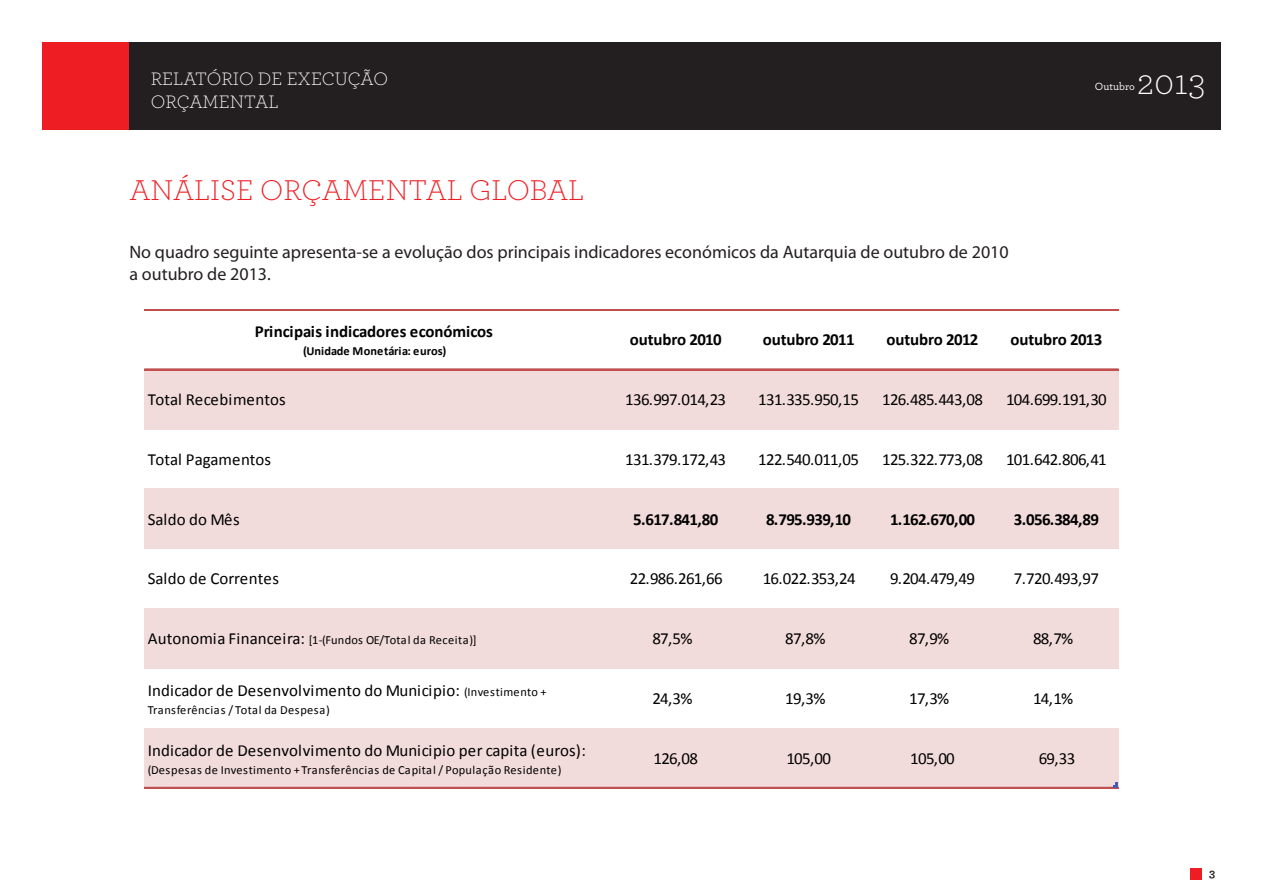
<style>
.page{position:relative;width:1263px;height:893px;background:#fff}
.page>*{position:absolute;margin:0;border:0;box-sizing:border-box;transform-origin:0 0}
.t1{font:300 37.2px "Archer";color:#fff}
.titulo{font:300 30px "Archer";color:#ee1d23}
.t2{font:300 18.9px/22.6px "Archer";color:#fff}
.texto{font:18px "Myriad Pro";color:#231f20}
.t3{font:16.95px "Calibri";letter-spacing:-.04em;color:#000}
.t4{font:16.95px "Calibri";letter-spacing:.005em;color:#000}
.t5{font:700 16.95px "Calibri";letter-spacing:-.02em;color:#000}
.t6{font:16.95px "Calibri";letter-spacing:-.015em;color:#000}
.t7{font:12.45px "Calibri";letter-spacing:.025em;color:#000}
.t8{font:700 12.45px "Calibri";letter-spacing:.005em;color:#000}
.t9{font:700 12px "Archer";color:#231f20}
.t10{font:500 10.95px "Archer";color:#fff}
.s1{font-size:16.95px}
.s2{font-size:12.45px}
</style>
<div class="page">
<div style="left:129px;top:43px;width:1091px;height:87px;background:#231f20"></div>
<div style="left:43px;top:43px;width:86px;height:87px;background:#ee1d23"></div>
<div style="left:1190px;top:868px;width:12px;height:11px;background:#ee1d23"></div>
<div style="left:144px;top:369px;width:975px;height:61px;background:#f2dcdb"></div>
<div style="left:144px;top:488px;width:975px;height:61px;background:#f2dcdb"></div>
<div style="left:144px;top:608px;width:975px;height:61px;background:#f2dcdb"></div>
<div style="left:144px;top:727px;width:975px;height:61px;background:#f2dcdb"></div>
<hr style="left:144px;top:309px;width:975px;height:1px;background:#c0504d">
<hr style="left:144px;top:368px;width:975px;height:1px;background:#c0504d">
<hr style="left:144px;top:369px;width:975px;height:1px;background:#c0504d">
<hr style="left:144px;top:787px;width:975px;height:1px;background:#c0504d">
<svg style="left:1113px;top:783px;width:4px;height:4px"></svg>
<h3 class="t2" style="left:151px;top:67px;width:239px">RELATÓRIO DE EXECUÇÃO<br>ORÇAMENTAL</h3>
<p class="titulo" style="left:129px;top:171px;width:456px">ANÁLISE ORÇAMENTAL GLOBAL</p>
<p class="texto" style="left:129px;top:241px;width:881px">No quadro seguinte apresenta-se a evolução dos principais indicadores económicos da Autarquia de outubro de 2010</p>
<p class="texto" style="left:129px;top:263px;width:143px">a outubro de 2013.</p>
<p class="t10" style="left:1095px;top:78px;width:41px">Outubro</p>
<h1 class="t1" style="left:1137px;top:58px;width:70px">2013</h1>
<p class="t5" style="left:255px;top:321px;width:240px">Principais indicadores económicos</p>
<p class="t8" style="left:303px;top:343px;width:145px">(Unidade Monetária: euros)</p>
<p class="t5" style="left:630px;top:329px;width:93px">outubro 2010</p>
<p class="t5" style="left:763px;top:329px;width:93px">outubro 2011</p>
<p class="t5" style="left:887px;top:329px;width:93px">outubro 2012</p>
<p class="t5" style="left:1010px;top:329px;width:93px">outubro 2013</p>
<p class="t6" style="left:148px;top:389px;width:140px">Total Recebimentos</p>
<p class="t3" style="left:625px;top:389px;width:102px">136.997.014,23</p>
<p class="t3" style="left:758px;top:389px;width:102px">131.335.950,15</p>
<p class="t3" style="left:882px;top:389px;width:102px">126.485.443,08</p>
<p class="t3" style="left:1006px;top:389px;width:102px">104.699.191,30</p>
<p class="t6" style="left:148px;top:449px;width:125px">Total Pagamentos</p>
<p class="t3" style="left:625px;top:449px;width:102px">131.379.172,43</p>
<p class="t3" style="left:758px;top:449px;width:102px">122.540.011,05</p>
<p class="t3" style="left:882px;top:449px;width:102px">125.322.773,08</p>
<p class="t3" style="left:1006px;top:449px;width:102px">101.642.806,41</p>
<p class="t4" style="left:148px;top:508px;width:94px">Saldo do Mês</p>
<p class="t5" style="left:633px;top:508px;width:87px">5.617.841,80</p>
<p class="t5" style="left:766px;top:508px;width:87px">8.795.939,10</p>
<p class="t5" style="left:890px;top:508px;width:87px">1.162.670,00</p>
<p class="t5" style="left:1014px;top:508px;width:87px">3.056.384,89</p>
<p class="t4" style="left:148px;top:568px;width:133px">Saldo de Correntes</p>
<p class="t3" style="left:630px;top:568px;width:94px">22.986.261,66</p>
<p class="t3" style="left:763px;top:568px;width:94px">16.022.353,24</p>
<p class="t6" style="left:890px;top:568px;width:87px">9.204.479,49</p>
<p class="t6" style="left:1014px;top:568px;width:87px">7.720.493,97</p>
<p class="t7" style="left:148px;top:632px;width:330px"><span class="s1">Autonomia Financeira:</span> *1-(Fundos OE/Total da Receita)+</p>
<p class="t6" style="left:652px;top:628px;width:42px">87,5%</p>
<p class="t6" style="left:785px;top:628px;width:42px">87,8%</p>
<p class="t6" style="left:909px;top:628px;width:42px">87,9%</p>
<p class="t6" style="left:1033px;top:628px;width:42px">88,7%</p>
<p class="t4" style="left:148px;top:680px;width:401px">Indicador de Desenvolvimento do Municipio: <span class="s2">(Investimento +</span></p>
<p class="t7" style="left:148px;top:702px;width:184px">Transferências / Total da Despesa)</p>
<p class="t6" style="left:652px;top:688px;width:42px">24,3%</p>
<p class="t6" style="left:785px;top:688px;width:42px">19,3%</p>
<p class="t6" style="left:909px;top:688px;width:42px">17,3%</p>
<p class="t6" style="left:1033px;top:688px;width:42px">14,1%</p>
<p class="t4" style="left:148px;top:740px;width:440px">Indicador de Desenvolvimento do Municipio per capita (euros):</p>
<p class="t7" style="left:148px;top:762px;width:415px">(Despesas de Investimento + Transferências de Capital / População Residente)</p>
<p class="t6" style="left:653px;top:747px;width:46px">126,08</p>
<p class="t6" style="left:786px;top:747px;width:46px">105,00</p>
<p class="t6" style="left:910px;top:747px;width:46px">105,00</p>
<p class="t6" style="left:1039px;top:747px;width:38px">69,33</p>
<p class="t9" style="left:1209px;top:864px;width:8px">3</p>
</div>
